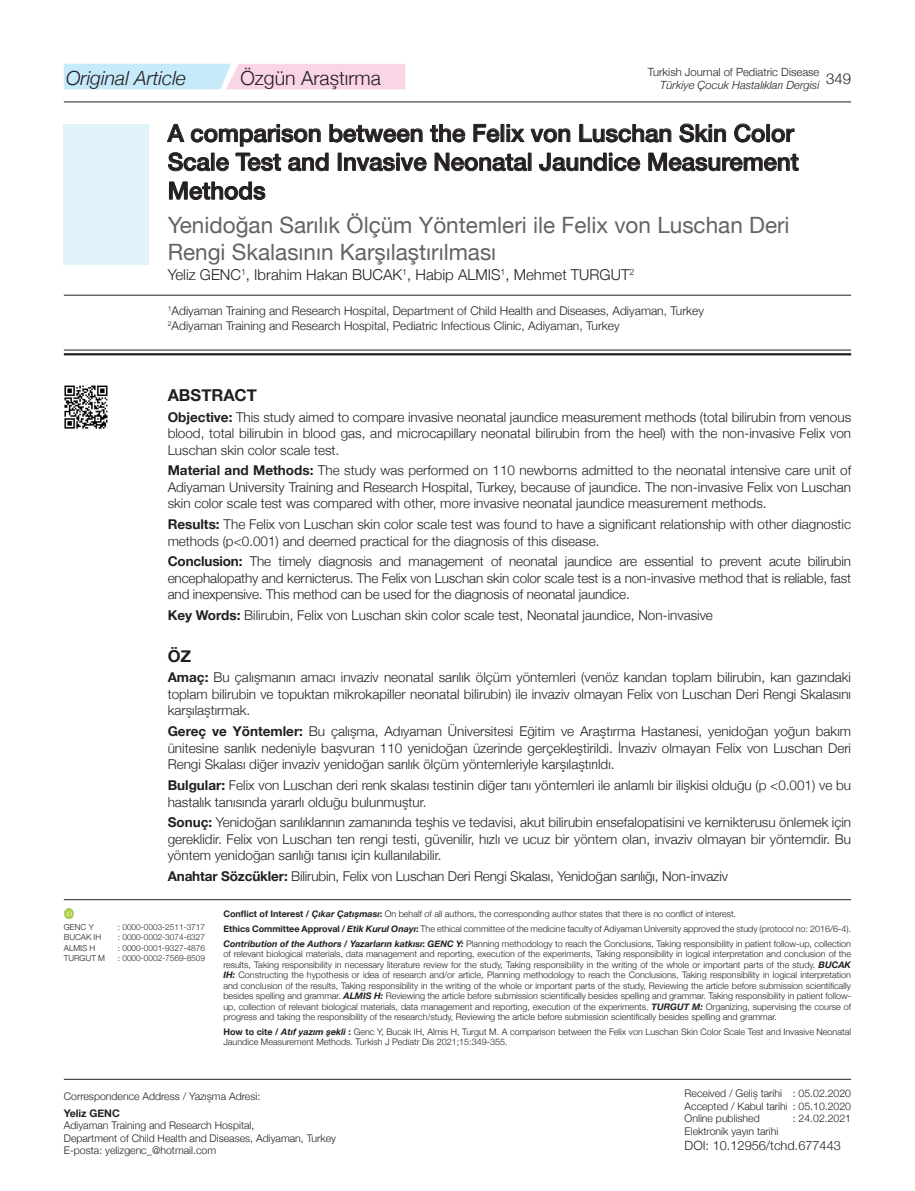
<style>
.page{position:relative;width:915px;height:1191px;background:#fff}
.page>*{position:absolute;margin:0;border:0;box-sizing:border-box;transform-origin:0 0}
.t1{font:500 24px/28.8px "Helvetica Neue";color:#231f20}
.t2{font:22.5px/27px "Helvetica Neue";color:#636366}
.t3{font:italic 300 19.5px "Helvetica Neue";color:#231f20}
.t4{font:300 19.5px "Helvetica Neue";color:#231f20}
.t5{font:700 16.5px "Helvetica Neue";color:#231f20}
.t6{font:300 15px "Helvetica Neue";color:#231f20}
.t7{font:300 13.5px/16.5px "Helvetica Neue";color:#231f20;text-align:justify}
.t8{font:300 12.75px "Helvetica Neue";color:#231f20}
.t9{font:300 12px "Helvetica Neue";color:#231f20}
.t10{font:300 11.25px "Helvetica Neue";color:#231f20}
.t11{font:italic 300 11.25px "Helvetica Neue";color:#231f20}
.t12{font:300 10.5px "Helvetica Neue";color:#231f20}
.t13{font:700 10.5px "Helvetica Neue";color:#231f20}
.t14{font:300 9px/10.5px "Helvetica Neue";color:#231f20;text-align:justify}
.t15{font:300 8.25px "Helvetica Neue";color:#231f20}
.s1{font-weight:700}
.s2{font-weight:700;font-style:italic}
</style>
<div class="page">
<hr style="left:64px;top:295px;width:786px;height:1px;background:#231f20">
<hr style="left:64px;top:1079px;width:786px;height:1px;background:#231f20">
<hr style="left:64px;top:353px;width:786px;height:2px;background:#231f20">
<hr style="left:64px;top:350px;width:786px;height:1px;background:#231f20">
<hr style="left:64px;top:102px;width:786px;height:1px;background:#231f20">
<svg style="left:167px;top:123px;width:631px;height:48px"></svg>
<svg style="left:169px;top:181px;width:96px;height:19px"></svg>
<div style="left:64px;top:124px;width:85px;height:140px;background:#e1f4fc"></div>
<svg style="left:64px;top:64px;width:341px;height:25px"></svg>
<img style="left:64px;top:385px;width:44px;height:44px">
<svg style="left:64px;top:908px;width:10px;height:11px"></svg>
<hr style="left:64px;top:899px;width:786px;height:1px;background:#231f20">
<p class="t3" style="left:66px;top:62px;width:121px">Original Article</p>
<p class="t4" style="left:240px;top:62px;width:142px">Özgün Araştırma</p>
<p class="t10" style="left:647px;top:63px;width:173px">Turkish Journal of Pediatric Disease</p>
<p class="t11" style="left:660px;top:76px;width:160px">Türkiye Çocuk Hastalıkları Dergisi</p>
<p class="t6" style="left:825px;top:66px;width:27px">349</p>
<p class="t1" style="left:168px;top:117px;width:632px">A comparison between the Felix von Luschan Skin Color<br>Scale Test and Invasive Neonatal Jaundice Measurement<br>Methods</p>
<p class="t2" style="left:168px;top:212px;width:623px">Yenidoğan Sarılık Ölçüm Yöntemleri ile Felix von Luschan Deri<br>Rengi Skalasının Karşılaştırılması</p>
<p class="t6" style="left:168px;top:262px;width:468px">Yeliz GENC<sup>1</sup>, Ibrahim Hakan BUCAK<sup>1</sup>, Habip ALMIS<sup>1</sup>, Mehmet TURGUT<sup>2</sup></p>
<p class="t9" style="left:168px;top:301px;width:537px"><sup>1</sup>Adiyaman Training and Research Hospital, Department of Child Health and Diseases, Adiyaman, Turkey</p>
<p class="t9" style="left:168px;top:315px;width:453px"><sup>2</sup>Adiyaman Training and Research Hospital, Pediatric Infectious Clinic, Adiyaman, Turkey</p>
<p class="t5" style="left:168px;top:382px;width:91px">ABSTRACT</p>
<p class="t7" style="left:168px;top:407px;width:684px"><span class="s1">Objective:</span> This study aimed to compare invasive neonatal jaundice measurement methods (total bilirubin from venous blood, total bilirubin in blood gas, and microcapillary neonatal bilirubin from the heel) with the non-invasive Felix von Luschan skin color scale test.</p>
<p class="t7" style="left:168px;top:461px;width:684px"><span class="s1">Material and Methods:</span> The study was performed on 110 newborns admitted to the neonatal intensive care unit of Adiyaman University Training and Research Hospital, Turkey, because of jaundice. The non-invasive Felix von Luschan skin color scale test was compared with other, more invasive neonatal jaundice measurement methods.</p>
<p class="t7" style="left:168px;top:515px;width:684px"><span class="s1">Results:</span> The Felix von Luschan skin color scale test was found to have a significant relationship with other diagnostic methods (p&lt;0.001) and deemed practical for the diagnosis of this disease.</p>
<p class="t7" style="left:168px;top:552px;width:684px"><span class="s1">Conclusion:</span> The timely diagnosis and management of neonatal jaundice are essential to prevent acute bilirubin encephalopathy and kernicterus. The Felix von Luschan skin color scale test is a non-invasive method that is reliable, fast and inexpensive. This method can be used for the diagnosis of neonatal jaundice.</p>
<p class="t7" style="left:168px;top:606px;width:546px"><span class="s1">Key Words:</span> Bilirubin, Felix von Luschan skin color scale test, Neonatal jaundice, Non-invasive</p>
<p class="t5" style="left:168px;top:643px;width:25px">ÖZ</p>
<p class="t7" style="left:168px;top:668px;width:684px"><span class="s1">Amaç:</span> Bu çalışmanın amacı invaziv neonatal sarılık ölçüm yöntemleri (venöz kandan toplam bilirubin, kan gazındaki toplam bilirubin ve topuktan mikrokapiller neonatal bilirubin) ile invaziv olmayan Felix von Luschan Deri Rengi Skalasını karşılaştırmak.</p>
<p class="t7" style="left:168px;top:722px;width:684px"><span class="s1">Gereç ve Yöntemler:</span> Bu çalışma, Adıyaman Üniversitesi Eğitim ve Araştırma Hastanesi, yenidoğan yoğun bakım ünitesine sarılık nedeniyle başvuran 110 yenidoğan üzerinde gerçekleştirildi. İnvaziv olmayan Felix von Luschan Deri Rengi Skalası diğer invaziv yenidoğan sarılık ölçüm yöntemleriyle karşılaştırıldı.</p>
<p class="t7" style="left:168px;top:776px;width:684px"><span class="s1">Bulgular:</span> Felix von Luschan deri renk skalası testinin diğer tanı yöntemleri ile anlamlı bir ilişkisi olduğu (p &lt;0.001) ve bu hastalık tanısında yararlı olduğu bulunmuştur.</p>
<p class="t7" style="left:168px;top:813px;width:684px"><span class="s1">Sonuç:</span> Yenidoğan sarılıklarının zamanında teşhis ve tedavisi, akut bilirubin ensefalopatisini ve kernikterusu önlemek için gereklidir. Felix von Luschan ten rengi testi, güvenilir, hızlı ve ucuz bir yöntem olan, invaziv olmayan bir yöntemdir. Bu yöntem yenidoğan sarılığı tanısı için kullanılabilir.</p>
<p class="t7" style="left:168px;top:867px;width:561px"><span class="s1">Anahtar Sözcükler:</span> Bilirubin, Felix von Luschan Deri Rengi Skalası, Yenidoğan sarılığı, Non-invaziv</p>
<p class="t15" style="left:64px;top:920px;width:31px">GENC Y</p>
<p class="t15" style="left:118px;top:920px;width:89px">: 0000-0003-2511-3717</p>
<p class="t15" style="left:64px;top:930px;width:39px">BUCAK IH</p>
<p class="t15" style="left:118px;top:930px;width:89px">: 0000-0002-3074-6327</p>
<p class="t15" style="left:64px;top:941px;width:33px">ALMIS H</p>
<p class="t15" style="left:118px;top:941px;width:89px">: 0000-0001-9327-4876</p>
<p class="t15" style="left:64px;top:951px;width:43px">TURGUT M</p>
<p class="t15" style="left:118px;top:951px;width:89px">: 0000-0002-7569-8509</p>
<p class="t14" style="left:223px;top:908px;width:514px"><span class="s1">Conflict of Interest /</span> <span class="s2">Çıkar Çatışması</span><span class="s1">:</span> On behalf of all authors, the corresponding author states that there is no conflict of interest.</p>
<p class="t14" style="left:223px;top:922px;width:629px"><span class="s1">Ethics Committee Approval /</span> <span class="s2">Etik Kurul Onayı</span><span class="s1">:</span> The ethical committee of the medicine faculty of Adiyaman University approved the study (protocol no: 2016/6-4).</p>
<p class="t14" style="left:223px;top:937px;width:629px"><span class="s2">Contribution of the Authors</span> <span class="s1">/</span> <span class="s2">Yazarların katkısı</span><span class="s1">:</span> <span class="s2">GENC Y:</span> Planning methodology to reach the Conclusions, Taking responsibility in patient follow-up, collection of relevant biological materials, data management and reporting, execution of the experiments, Taking responsibility in logical interpretation and conclusion of the results, Taking responsibility in necessary literature review for the study, Taking responsibility in the writing of the whole or important parts of the study. <span class="s2">BUCAK IH:</span> Constructing the hypothesis or idea of research and/or article, Planning methodology to reach the Conclusions, Taking responsibility in logical interpretation and conclusion of the results, Taking responsibility in the writing of the whole or important parts of the study, Reviewing the article before submission scientifically besides spelling and grammar. <span class="s2">ALMIS H:</span> Reviewing the article before submission scientifically besides spelling and grammar. Taking responsibility in patient follow&shy;up, collection of relevant biological materials, data management and reporting, execution of the experiments. <span class="s2">TURGUT M:</span> Organizing, supervising the course of progress and taking the responsibility of the research/study, Reviewing the article before submission scientifically besides spelling and grammar.</p>
<p class="t14" style="left:223px;top:1025px;width:629px"><span class="s1">How to cite /</span> <span class="s2">Atıf yazım şekli</span> <span class="s1">:</span> Genc Y, Bucak IH, Almis H, Turgut M. A comparison between the Felix von Luschan Skin Color Scale Test and Invasive Neonatal<br>Jaundice Measurement Methods. Turkish J Pediatr Dis 2021;15:349-355.</p>
<p class="t12" style="left:64px;top:1087px;width:198px">Correspondence Address / Yazışma Adresi:</p>
<p class="t13" style="left:64px;top:1104px;width:57px">Yeliz GENC</p>
<p class="t12" style="left:64px;top:1117px;width:192px">Adiyaman Training and Research Hospital,</p>
<p class="t12" style="left:64px;top:1129px;width:274px">Department of Child Health and Diseases, Adiyaman, Turkey</p>
<p class="t12" style="left:64px;top:1142px;width:154px">E-posta: yelizgenc_@hotmail.com</p>
<p class="t12" style="left:684px;top:1084px;width:168px">Received / Geliş tarihi : 05.02.2020</p>
<p class="t12" style="left:684px;top:1097px;width:168px">Accepted / Kabul tarihi : 05.10.2020</p>
<p class="t12" style="left:684px;top:1110px;width:77px">Online published</p>
<p class="t12" style="left:792px;top:1110px;width:60px">: 24.02.2021</p>
<p class="t12" style="left:684px;top:1122px;width:95px">Elektronik yayın tarihi</p>
<p class="t8" style="left:684px;top:1135px;width:158px">DOI: 10.12956/tchd.677443</p>
</div>
